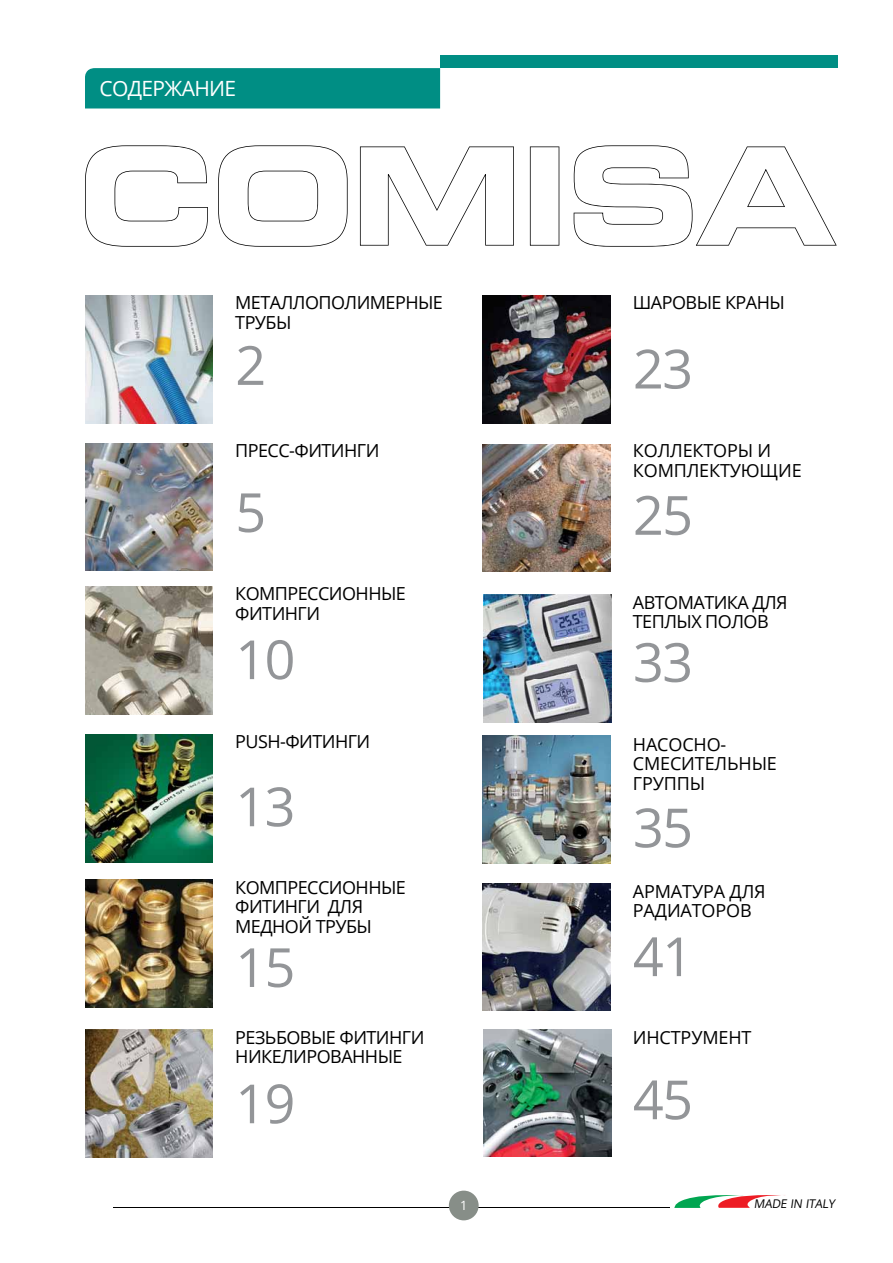
<style>
.page{position:relative;width:893px;height:1263px;background:#fff}
.page>*{position:absolute;margin:0;border:0;box-sizing:border-box;transform-origin:0 0}
.t1{font:54px "Open Sans";letter-spacing:-.03em;color:#939598}
.t2{font:21px "Open Sans";letter-spacing:-.03em;color:#fff}
.t3{font:18px/19.5px "Open Sans";letter-spacing:-.03em;color:#000}
.t4{font:18px/19.5px "Open Sans";letter-spacing:-.01em;color:#000}
.t5{font:12.75px "Open Sans";color:#fff}
.t6{font:12px "Open Sans";color:#000}
</style>
<div class="page">
<svg style="left:674px;top:1195px;width:111px;height:13px"></svg>
<hr style="left:113px;top:1208px;width:556px;height:1px;background:#000">
<div style="left:449px;top:1191px;width:30px;height:29px;background:#878e88;border-radius:50%"></div>
<div style="left:85px;top:68px;width:355px;height:41px;background:#008e84"></div>
<div style="left:440px;top:55px;width:398px;height:13px;background:#008e84"></div>
<svg style="left:85px;top:145px;width:752px;height:102px"></svg>
<img style="left:85px;top:443px;width:128px;height:128px">
<img style="left:85px;top:296px;width:128px;height:127px">
<img style="left:483px;top:1029px;width:128px;height:128px">
<img style="left:85px;top:735px;width:128px;height:127px">
<img style="left:483px;top:595px;width:128px;height:128px">
<img style="left:85px;top:880px;width:128px;height:127px">
<img style="left:85px;top:1030px;width:128px;height:127px">
<img style="left:483px;top:296px;width:127px;height:127px">
<img style="left:85px;top:586px;width:128px;height:128px">
<img style="left:483px;top:444px;width:127px;height:128px">
<img style="left:483px;top:736px;width:127px;height:127px">
<img style="left:483px;top:883px;width:127px;height:128px">
<p class="t2" style="left:99px;top:74px;width:138px">СОДЕРЖАНИЕ</p>
<p class="t3" style="left:235px;top:293px;width:209px">МЕТАЛЛОПОЛИМЕРНЫЕ<br>ТРУБЫ</p>
<h1 class="t1" style="left:235px;top:327px;width:32px">2</h1>
<p class="t3" style="left:235px;top:440px;width:146px">ПРЕСС-ФИТИНГИ</p>
<p class="t3" style="left:633px;top:293px;width:153px">ШАРОВЫЕ КРАНЫ</p>
<h1 class="t1" style="left:633px;top:331px;width:62px">23</h1>
<p class="t4" style="left:633px;top:440px;width:170px">КОЛЛЕКТОРЫ И<br>КОМПЛЕКТУЮЩИЕ</p>
<h1 class="t1" style="left:235px;top:474px;width:32px">5</h1>
<h1 class="t1" style="left:633px;top:477px;width:62px">25</h1>
<p class="t3" style="left:235px;top:584px;width:172px">КОМПРЕССИОННЫЕ<br>ФИТИНГИ</p>
<p class="t3" style="left:633px;top:592px;width:156px">АВТОМАТИКА ДЛЯ<br>ТЕПЛЫХ ПОЛОВ</p>
<h1 class="t1" style="left:235px;top:621px;width:62px">10</h1>
<h1 class="t1" style="left:633px;top:624px;width:62px">33</h1>
<p class="t3" style="left:235px;top:732px;width:137px">PUSH-ФИТИНГИ</p>
<h1 class="t1" style="left:235px;top:769px;width:62px">13</h1>
<p class="t4" style="left:633px;top:734px;width:145px">НАСОСНО-<br>СМЕСИТЕЛЬНЫЕ<br>ГРУППЫ</p>
<h1 class="t1" style="left:633px;top:790px;width:62px">35</h1>
<p class="t3" style="left:235px;top:877px;width:172px">КОМПРЕССИОННЫЕ<br>ФИТИНГИ ДЛЯ<br>МЕДНОЙ ТРУБЫ</p>
<p class="t4" style="left:633px;top:881px;width:134px">АРМАТУРА ДЛЯ<br>РАДИАТОРОВ</p>
<h1 class="t1" style="left:235px;top:929px;width:62px">15</h1>
<h1 class="t1" style="left:633px;top:918px;width:62px">41</h1>
<p class="t3" style="left:235px;top:1027px;width:191px">РЕЗЬБОВЫЕ ФИТИНГИ<br>HИКЕЛИРОВАННЫЕ</p>
<p class="t4" style="left:633px;top:1027px;width:120px">ИНСТРУМЕНТ</p>
<h1 class="t1" style="left:235px;top:1066px;width:62px">19</h1>
<h1 class="t1" style="left:633px;top:1062px;width:62px">45</h1>
<p class="t5" style="left:460px;top:1196px;width:9px">1</p>
<p class="t6" style="left:754px;top:1196px;width:85px">MADE IN ITALY</p>
</div>
